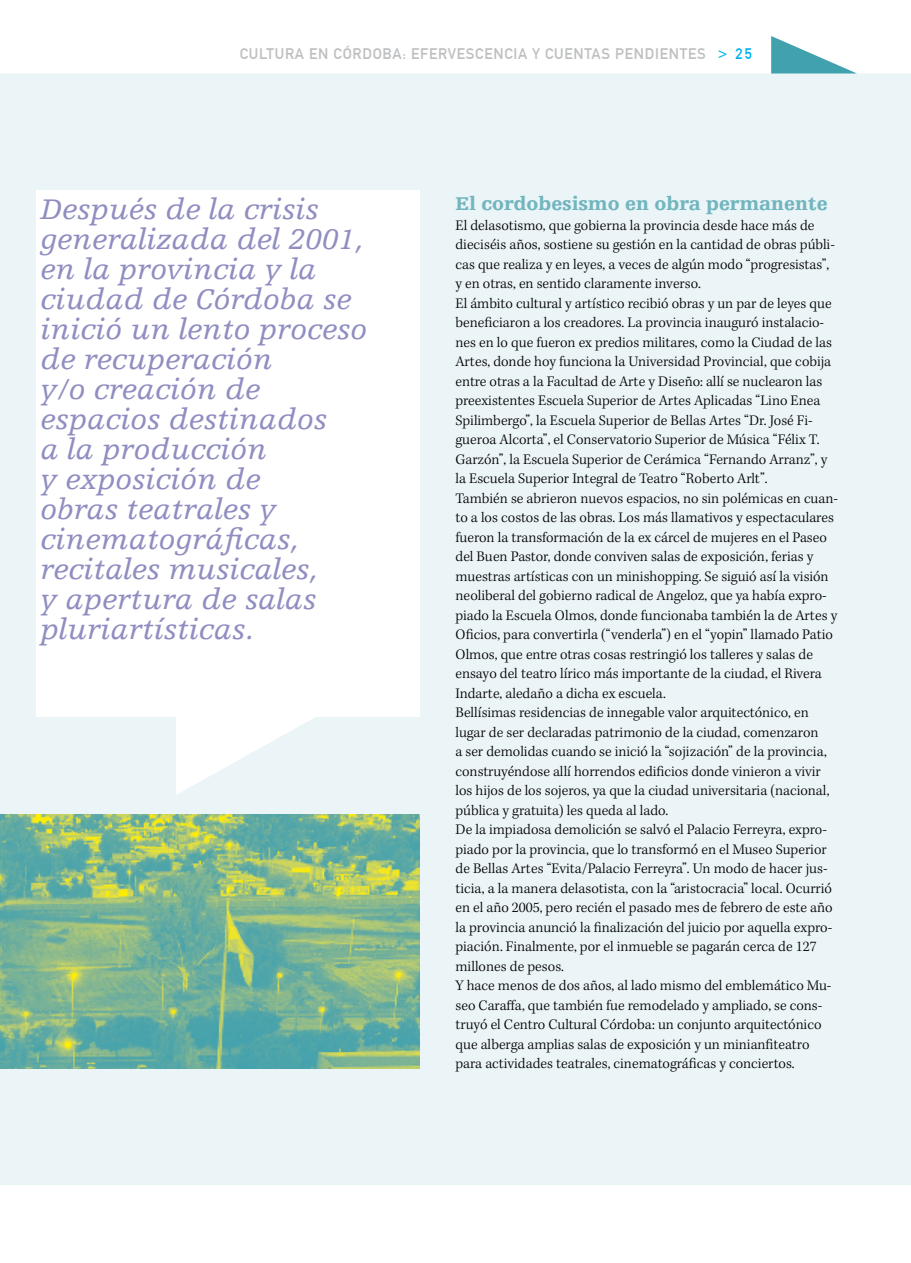
<style>
.page{position:relative;width:911px;height:1263px;background:#fff}
.page>*{position:absolute;margin:0;border:0;box-sizing:border-box;transform-origin:0 0}
.t1{font:italic 30px/30px "Egyptienne F";color:#908ec1}
.t2{font:900 19.5px "Egyptienne F";color:#71b5be}
.t3{font:300 15px/19.5px "Kepler Std";color:#000}
.t4{font:15px "DIN1451 Mittelschrift";letter-spacing:.05em;color:#bcbec0}
.s1{color:#00b3f0}
</style>
<div class="page">
<div style="left:0;top:73px;width:911px;height:1112px;background:#ebf4f7"></div>
<svg style="left:771px;top:36px;width:86px;height:38px"></svg>
<img style="left:0;top:815px;width:419px;height:253px">
<svg style="left:176px;top:717px;width:140px;height:78px"></svg>
<div style="left:36px;top:190px;width:383px;height:527px;background:#fff"></div>
<p class="t4" style="left:240px;top:45px;width:514px">CULTURA EN CÓRDOBA: EFERVESCENCIA Y CUENTAS PENDIENTES <span class="s1">&gt; 25</span></p>
<p class="t1" style="left:40px;top:195px;width:328px">Después de la crisis generalizada del 2001, en la provincia y la ciudad de Córdoba se inició un lento proceso de recuperación<br>y/o creación de espacios destinados<br>a la producción<br>y exposición de<br>obras teatrales y cinematográficas, recitales musicales,<br>y apertura de salas pluriartísticas.</p>
<h2 class="t2" style="left:455px;top:193px;width:374px">El cordobesismo en obra permanente</h2>
<p class="t3" style="left:455px;top:216px;width:384px">El delasotismo, que gobierna la provincia desde hace más de dieciséis años, sostiene su gestión en la cantidad de obras públi&shy;cas que realiza y en leyes, a veces de algún modo “progresistas”, y en otras, en sentido claramente inverso.<br>El ámbito cultural y artístico recibió obras y un par de leyes que beneficiaron a los creadores. La provincia inauguró instalacio&shy;nes en lo que fueron ex predios militares, como la Ciudad de las Artes, donde hoy funciona la Universidad Provincial, que cobija entre otras a la Facultad de Arte y Diseño: allí se nuclearon las preexistentes Escuela Superior de Artes Aplicadas “Lino Enea Spilimbergo”, la Escuela Superior de Bellas Artes “Dr. José Fi&shy;gueroa Alcorta”, el Conservatorio Superior de Música “Félix T.<br>Garzón”, la Escuela Superior de Cerámica “Fernando Arranz”, y la Escuela Superior Integral de Teatro “Roberto Arlt”.<br>También se abrieron nuevos espacios, no sin polémicas en cuan&shy;to a los costos de las obras. Los más llamativos y espectaculares fueron la transformación de la ex cárcel de mujeres en el Paseo del Buen Pastor, donde conviven salas de exposición, ferias y muestras artísticas con un minishopping. Se siguió así la visión neoliberal del gobierno radical de Angeloz, que ya había expro&shy;piado la Escuela Olmos, donde funcionaba también la de Artes y Oficios, para convertirla (“venderla”) en el “yopin” llamado Patio Olmos, que entre otras cosas restringió los talleres y salas de ensayo del teatro lírico más importante de la ciudad, el Rivera Indarte, aledaño a dicha ex escuela.<br>Bellísimas residencias de innegable valor arquitectónico, en lugar de ser declaradas patrimonio de la ciudad, comenzaron<br>a ser demolidas cuando se inició la “sojización” de la provincia, construyéndose allí horrendos edificios donde vinieron a vivir los hijos de los sojeros, ya que la ciudad universitaria (nacional, pública y gratuita) les queda al lado.<br>De la impiadosa demolición se salvó el Palacio Ferreyra, expro&shy;piado por la provincia, que lo transformó en el Museo Superior de Bellas Artes “Evita/Palacio Ferreyra”. Un modo de hacer jus&shy;ticia, a la manera delasotista, con la “aristocracia” local. Ocurrió en el año 2005, pero recién el pasado mes de febrero de este año la provincia anunció la finalización del juicio por aquella expro&shy;piación. Finalmente, por el inmueble se pagarán cerca de 127 millones de pesos.<br>Y hace menos de dos años, al lado mismo del emblemático Mu&shy;seo Caraffa, que también fue remodelado y ampliado, se cons&shy;truyó el Centro Cultural Córdoba: un conjunto arquitectónico que alberga amplias salas de exposición y un minianfiteatro para actividades teatrales, cinematográficas y conciertos.</p>
</div>
